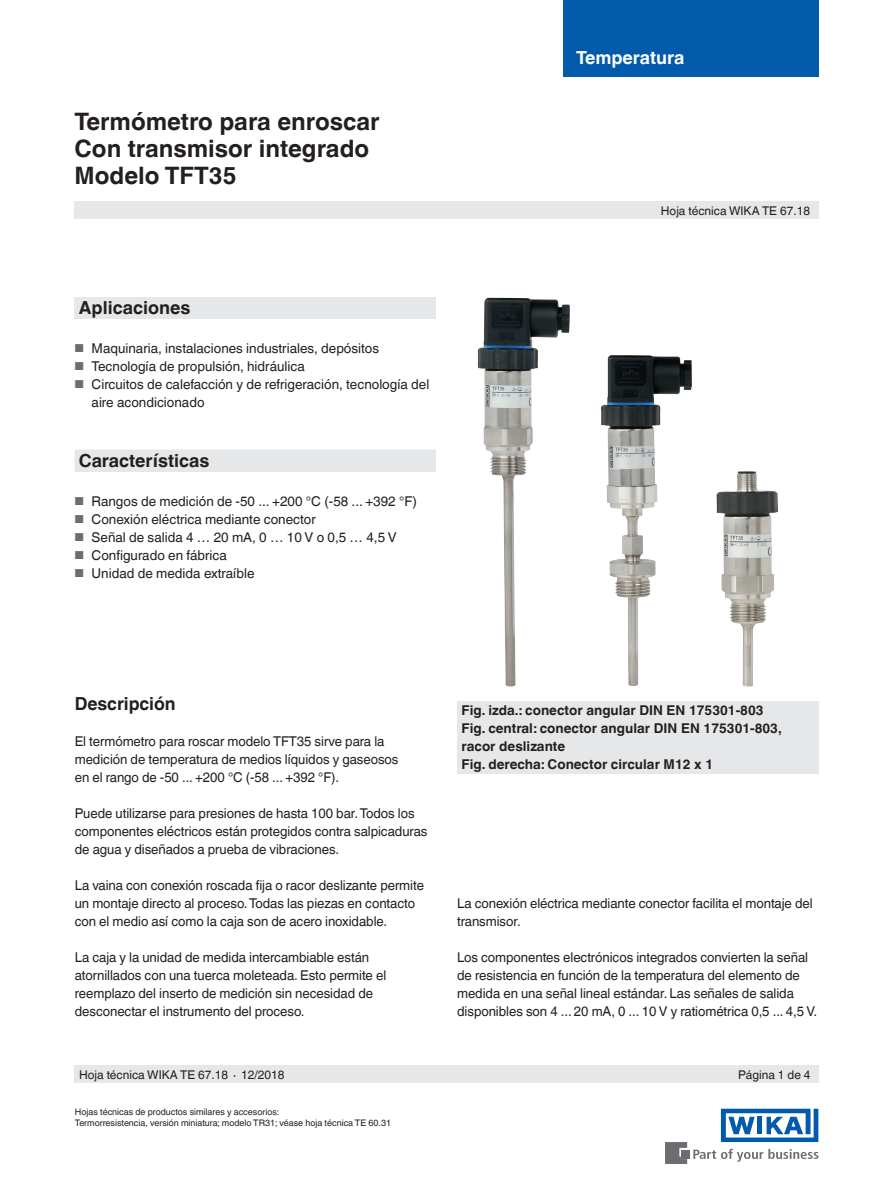
<style>
.page{position:relative;width:893px;height:1188px;background:#fff}
.page>*{position:absolute;margin:0;border:0;box-sizing:border-box;transform-origin:0 0}
.t1{font:700 24px/27px "Helvetica World";color:#231f20}
.t2{font:700 18px "Helvetica World";color:#231f20}
.t3{font:700 18px "Helvetica World";color:#fff}
.t4{font:13.5px/18px "Helvetica World";letter-spacing:-.005em;color:#231f20}
.t5{font:700 13.5px/18px "Helvetica World";color:#231f20}
.t6{font:12px "Helvetica World";color:#231f20}
.t7{font:9px/10.5px "Helvetica World";color:#231f20}
.s1{font-size:11.55px;color:#6c6d70}
</style>
<div class="page">
<div style="left:74px;top:297px;width:362px;height:22px;background:#e6e7e9"></div>
<div style="left:74px;top:202px;width:745px;height:17px;background:#e6e7e9"></div>
<div style="left:74px;top:1066px;width:745px;height:17px;background:#e6e7e9"></div>
<svg style="left:693px;top:1149px;width:126px;height:13px"></svg>
<div style="left:682px;top:1150px;width:8px;height:8px;background:#6c6d70"></div>
<svg style="left:665px;top:1142px;width:22px;height:22px"></svg>
<svg style="left:721px;top:1109px;width:97px;height:33px"></svg>
<div style="left:563px;top:0;width:256px;height:77px;background:#015aaa"></div>
<div style="left:457px;top:701px;width:362px;height:73px;background:#e6e7e9"></div>
<div style="left:75px;top:450px;width:361px;height:22px;background:#e6e7e9"></div>
<img style="left:601px;top:355px;width:91px;height:331px">
<img style="left:716px;top:471px;width:62px;height:216px">
<img style="left:478px;top:298px;width:92px;height:325px">
<img style="left:504px;top:623px;width:12px;height:64px">
<h1 class="t1" style="left:75px;top:108px;width:307px">Termómetro para enroscar<br>Con transmisor integrado<br>Modelo TFT35</h1>
<h2 class="t2" style="left:79px;top:297px;width:113px">Aplicaciones</h2>
<p class="t4" style="left:75px;top:339px;width:306px"><span class="s1">■</span> Maquinaria, instalaciones industriales, depósitos</p>
<p class="t4" style="left:75px;top:357px;width:232px"><span class="s1">■</span> Tecnología de propulsión, hidráulica</p>
<p class="t4" style="left:92px;top:375px;width:339px;text-indent:-17px"><span class="s1">■</span> Circuitos de calefacción y de refrigeración, tecnología del aire acondicionado</p>
<h2 class="t2" style="left:79px;top:450px;width:132px">Características</h2>
<p class="t4" style="left:75px;top:492px;width:344px"><span class="s1">■</span> Rangos de medición de -50 ... +200 °C (-58 ... +392 °F)</p>
<p class="t4" style="left:75px;top:510px;width:243px"><span class="s1">■</span> Conexión eléctrica mediante conector</p>
<p class="t4" style="left:75px;top:528px;width:324px"><span class="s1">■</span> Señal de salida 4 … 20 mA, 0 … 10 V o 0,5 … 4,5 V</p>
<p class="t4" style="left:75px;top:546px;width:154px"><span class="s1">■</span> Configurado en fábrica</p>
<p class="t4" style="left:75px;top:564px;width:181px"><span class="s1">■</span> Unidad de medida extraíble</p>
<h2 class="t3" style="left:576px;top:47px;width:110px">Temperatura</h2>
<p class="t6" style="left:661px;top:204px;width:151px">Hoja técnica WIKA TE 67.18</p>
<h2 class="t2" style="left:75px;top:694px;width:102px">Descripción</h2>
<p class="t4" style="left:75px;top:733px;width:325px">El termómetro para roscar modelo TFT35 sirve para la medición de temperatura de medios líquidos y gaseosos en el rango de -50 ... +200 °C (-58 ... +392 °F).</p>
<p class="t4" style="left:75px;top:805px;width:354px">Puede utilizarse para presiones de hasta 100 bar. Todos los componentes eléctricos están protegidos contra salpicaduras de agua y diseñados a prueba de vibraciones.</p>
<p class="t4" style="left:75px;top:877px;width:351px">La vaina con conexión roscada fija o racor deslizante permite un montaje directo al proceso. Todas las piezas en contacto con el medio así como la caja son de acero inoxidable.</p>
<p class="t4" style="left:75px;top:949px;width:313px">La caja y la unidad de medida intercambiable están atornillados con una tuerca moleteada. Esto permite el reemplazo del inserto de medición sin necesidad de desconectar el instrumento del proceso.</p>
<p class="t5" style="left:462px;top:702px;width:322px">Fig. izda.: conector angular DIN EN 175301-803<br>Fig. central: conector angular DIN EN 175301-803, racor deslizante<br>Fig. derecha: Conector circular M12 x 1</p>
<p class="t4" style="left:457px;top:894px;width:357px">La conexión eléctrica mediante conector facilita el montaje del transmisor.</p>
<p class="t4" style="left:457px;top:948px;width:362px">Los componentes electrónicos integrados convierten la señal de resistencia en función de la temperatura del elemento de medida en una señal lineal estándar. Las señales de salida disponibles son 4 ... 20 mA, 0 ... 10 V y ratiométrica 0,5 ... 4,5 V.</p>
<p class="t6" style="left:79px;top:1068px;width:207px">Hoja técnica WIKA TE 67.18 ∙ 12/2018</p>
<p class="t6" style="left:738px;top:1068px;width:74px">Página 1 de 4</p>
<p class="t7" style="left:75px;top:1107px;width:318px">Hojas técnicas de productos similares y accesorios:<br>Termorresistencia, versión miniatura; modelo TR31; véase hoja técnica TE 60.31</p>
</div>
